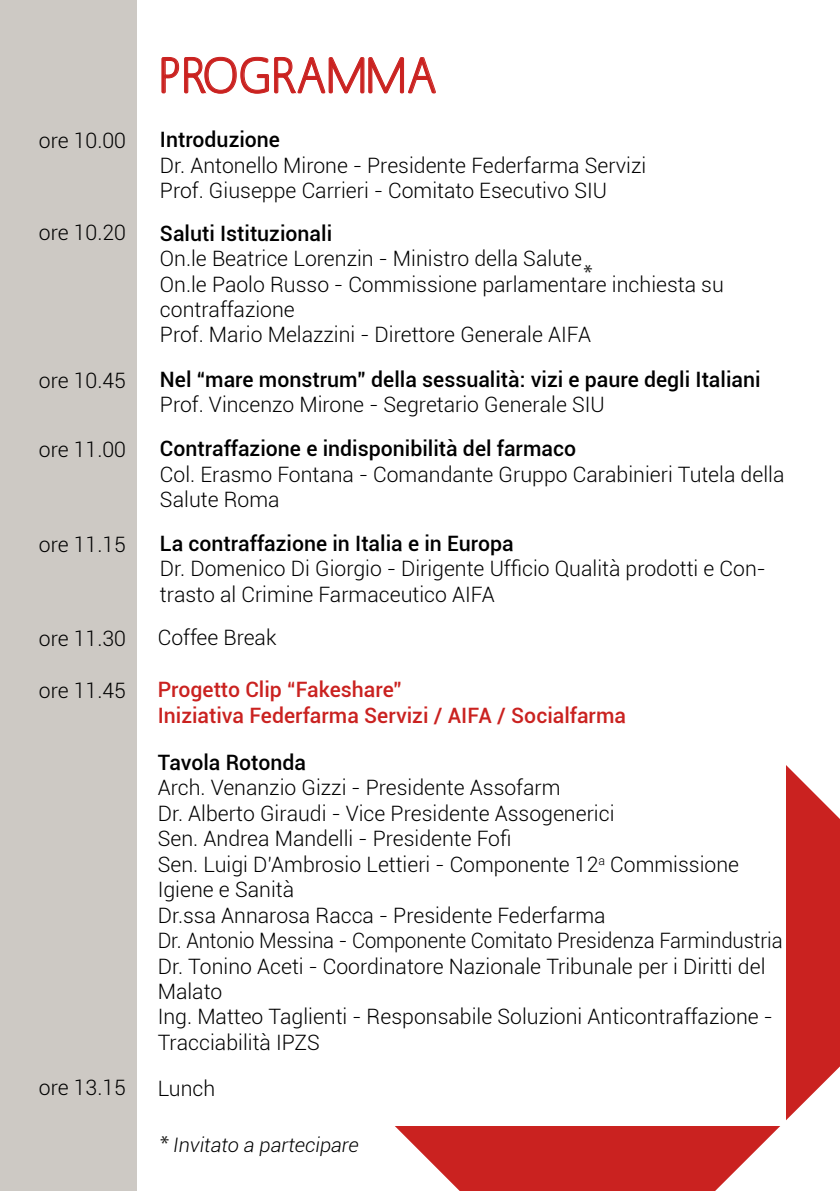
<style>
.page{position:relative;width:840px;height:1191px;background:#fff}
.page>*{position:absolute;margin:0;border:0;box-sizing:border-box;transform-origin:0 0}
.t1{font:500 50px "Mank Sans";color:#ca2220}
.t2{font:22px "Myriad Pro";color:#1d1d1b}
.t3{font:300 21.2px/25.4px "Roboto";color:#000}
.t4{font:500 21.2px "Roboto";color:#000}
.t5{font:500 21.2px/25.4px "Roboto";color:#ca2220}
.t6{font:italic 300 20px "Roboto";color:#000}
.s1{font-family:"Myriad Pro";font-weight:400;font-style:normal;font-size:22px;color:#1d1d1b}
</style>
<div class="page">
<div style="left:0;top:0;width:136px;height:1191px;background:#cdc9c4"></div>
<svg style="left:395px;top:765px;width:444px;height:426px;fill:#ca2220"></svg>
<div style="left:144px;top:0;width:641px;height:1125px;background:#fff"></div>
<svg style="left:161px;top:57px;width:275px;height:37px"></svg>
<p class="t3" style="left:39px;top:127px;width:88px">ore 10.00</p>
<p class="t3" style="left:39px;top:219px;width:88px">ore 10.20</p>
<p class="t3" style="left:39px;top:367px;width:88px">ore 10.45</p>
<p class="t3" style="left:39px;top:436px;width:88px">ore 11.00</p>
<p class="t3" style="left:39px;top:531px;width:88px">ore 11.15</p>
<p class="t3" style="left:39px;top:625px;width:88px">ore 11.30</p>
<p class="t3" style="left:39px;top:677px;width:88px">ore 11.45</p>
<p class="t3" style="left:39px;top:1074px;width:88px">ore 13.15</p>
<h1 class="t1" style="left:160px;top:44px;width:279px">PROGRAMMA</h1>
<p class="t4" style="left:160px;top:125px;width:121px">Introduzione</p>
<p class="t3" style="left:160px;top:152px;width:487px">Dr. Antonello Mirone - Presidente Federfarma Servizi<br>Prof. Giuseppe Carrieri - Comitato Esecutivo SIU</p>
<p class="t4" style="left:160px;top:218px;width:173px">Saluti Istituzionali</p>
<p class="t3" style="left:160px;top:245px;width:565px">On.le Beatrice Lorenzin - Ministro della Salute<br>On.le Paolo Russo - Commissione parlamentare inchiesta su contraffazione<br>Prof. Mario Melazzini - Direttore Generale AIFA</p>
<p class="t4" style="left:160px;top:364px;width:601px">Nel “mare monstrum” della sessualità: vizi e paure degli Italiani</p>
<p class="t3" style="left:160px;top:391px;width:446px">Prof. Vincenzo Mirone - Segretario Generale SIU</p>
<p class="t4" style="left:160px;top:434px;width:417px">Contraffazione e indisponibilità del farmaco</p>
<p class="t3" style="left:160px;top:461px;width:625px">Col. Erasmo Fontana - Comandante Gruppo Carabinieri Tutela della<br>Salute Roma</p>
<p class="t4" style="left:160px;top:528px;width:355px">La contraffazione in Italia e in Europa</p>
<p class="t3" style="left:160px;top:555px;width:607px">Dr. Domenico Di Giorgio - Dirigente Ufficio Qualità prodotti e Con&shy;trasto al Crimine Farmaceutico AIFA</p>
<p class="t3" style="left:158px;top:624px;width:120px">Coffee Break</p>
<p class="t5" style="left:158px;top:676px;width:469px">Progetto Clip “Fakeshare”<br>Iniziativa Federfarma Servizi / AIFA / Socialfarma</p>
<p class="t4" style="left:158px;top:747px;width:150px">Tavola Rotonda</p>
<p class="t3" style="left:158px;top:774px;width:626px">Arch. Venanzio Gizzi - Presidente Assofarm<br>Dr. Alberto Giraudi - Vice Presidente Assogenerici<br>Sen. Andrea Mandelli - Presidente Fofi<br>Sen. Luigi D’Ambrosio Lettieri - Componente 12<sup>a</sup> Commissione Igiene e Sanità<br>Dr.ssa Annarosa Racca - Presidente Federfarma<br>Dr. Antonio Messina - Componente Comitato Presidenza Farmindustria Dr. Tonino Aceti - Coordinatore Nazionale Tribunale per i Diritti del Malato<br>Ing. Matteo Taglienti - Responsabile Soluzioni Anticontraffazione - Tracciabilità IPZS</p>
<p class="t3" style="left:158px;top:1074px;width:59px">Lunch</p>
<p class="t2" style="left:583px;top:259px;width:11px">*</p>
<p class="t6" style="left:160px;top:1130px;width:200px"><span class="s1">*</span> Invitato a partecipare</p>
</div>
